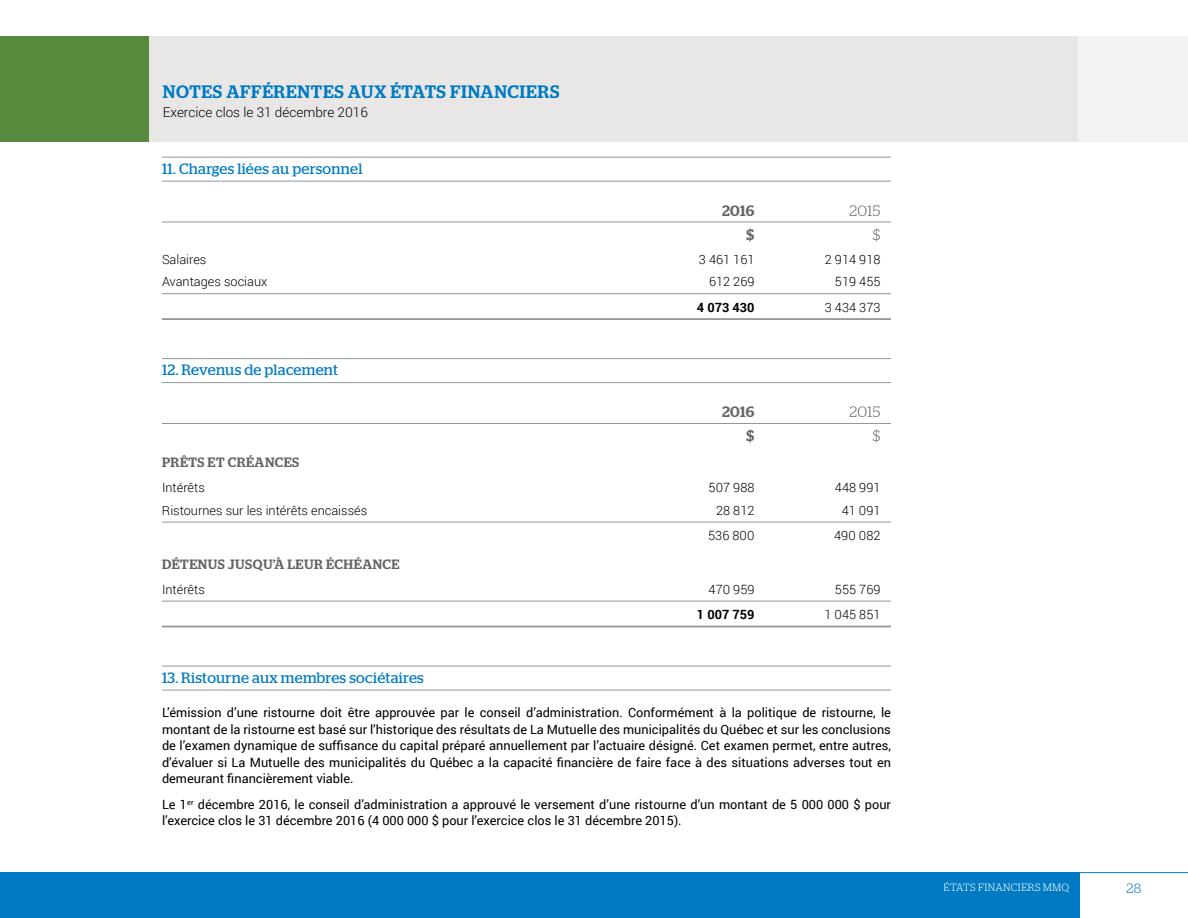
<style>
.page{position:relative;width:1188px;height:918px;background:#fff}
.page>*{position:absolute;margin:0;border:0;box-sizing:border-box;transform-origin:0 0}
.t1{font:500 18px "Stag";letter-spacing:.04em;color:#007bc3}
.t2{font:15px "Stag";letter-spacing:.02em;color:#007bc3}
.t3{font:500 15px "Stag";letter-spacing:.02em;color:#636466}
.t4{font:300 15px "Stag";letter-spacing:.02em;color:#636466}
.t5{font:500 13.5px "Stag";letter-spacing:.04em;color:#636466}
.t6{font:300 13.5px "Roboto";color:#000}
.t7{font:300 13.5px "Stag";color:#007bc3}
.t8{font:12.75px/16.5px "Roboto";color:#000;text-align:justify}
.t9{font:300 12.75px "Roboto";color:#000}
.t10{font:700 12.75px "Roboto";color:#000}
.t11{font:300 10.5px "Stag";letter-spacing:.04em;color:#fff}
</style>
<div class="page">
<div style="left:0;top:36px;width:1080px;height:105px;background:#e8e7e5"></div>
<div style="left:0;top:36px;width:148px;height:105px;background:#568b3e"></div>
<div style="left:1078px;top:36px;width:110px;height:105px;background:#f4f3f2"></div>
<div style="left:0;top:873px;width:1080px;height:45px;background:#007bc3"></div>
<hr style="left:0;top:872px;width:1188px;height:1px;background:#007bc3">
<hr style="left:162px;top:157px;width:729px;height:1px;background:#939598">
<hr style="left:162px;top:181px;width:729px;height:1px;background:#939598">
<hr style="left:162px;top:358px;width:729px;height:1px;background:#939598">
<hr style="left:162px;top:382px;width:729px;height:1px;background:#939598">
<hr style="left:162px;top:666px;width:729px;height:1px;background:#939598">
<hr style="left:162px;top:690px;width:729px;height:1px;background:#939598">
<hr style="left:162px;top:222px;width:477px;height:1px;background:#939598">
<hr style="left:639px;top:222px;width:126px;height:1px;background:#939598">
<hr style="left:765px;top:222px;width:126px;height:1px;background:#939598">
<hr style="left:639px;top:318px;width:126px;height:2px;background:#939598">
<hr style="left:765px;top:318px;width:126px;height:2px;background:#939598">
<hr style="left:162px;top:293px;width:477px;height:1px;background:#939598">
<hr style="left:639px;top:293px;width:126px;height:1px;background:#939598">
<hr style="left:765px;top:293px;width:126px;height:1px;background:#939598">
<hr style="left:162px;top:318px;width:477px;height:2px;background:#939598">
<hr style="left:162px;top:423px;width:477px;height:1px;background:#939598">
<hr style="left:639px;top:423px;width:126px;height:1px;background:#939598">
<hr style="left:765px;top:423px;width:126px;height:1px;background:#939598">
<hr style="left:162px;top:626px;width:477px;height:1px;background:#939598">
<hr style="left:639px;top:626px;width:126px;height:1px;background:#939598">
<hr style="left:765px;top:626px;width:126px;height:1px;background:#939598">
<hr style="left:162px;top:522px;width:477px;height:1px;background:#939598">
<hr style="left:639px;top:522px;width:126px;height:1px;background:#939598">
<hr style="left:765px;top:522px;width:126px;height:1px;background:#939598">
<hr style="left:162px;top:601px;width:477px;height:1px;background:#939598">
<hr style="left:639px;top:601px;width:126px;height:1px;background:#939598">
<hr style="left:765px;top:601px;width:126px;height:1px;background:#939598">
<h1 class="t1" style="left:163px;top:81px;width:398px">NOTES AFFÉRENTES AUX ÉTATS FINANCIERS</h1>
<p class="t6" style="left:163px;top:103px;width:207px">Exercice clos le 31 décembre 2016</p>
<p class="t2" style="left:162px;top:160px;width:202px">11. Charges liées au personnel</p>
<p class="t3" style="left:722px;top:202px;width:34px">2016</p>
<p class="t4" style="left:850px;top:202px;width:32px">2015</p>
<p class="t3" style="left:747px;top:226px;width:9px">$</p>
<p class="t4" style="left:873px;top:226px;width:9px">$</p>
<p class="t9" style="left:162px;top:250px;width:46px">Salaires</p>
<p class="t9" style="left:699px;top:250px;width:57px">3 461 161</p>
<p class="t9" style="left:825px;top:250px;width:57px">2 914 918</p>
<p class="t9" style="left:162px;top:273px;width:107px">Avantages sociaux</p>
<p class="t9" style="left:709px;top:273px;width:47px">612 269</p>
<p class="t9" style="left:835px;top:273px;width:47px">519 455</p>
<p class="t10" style="left:697px;top:298px;width:59px">4 073 430</p>
<p class="t9" style="left:825px;top:298px;width:57px">3 434 373</p>
<p class="t2" style="left:162px;top:362px;width:177px">12. Revenus de placement</p>
<p class="t3" style="left:722px;top:403px;width:34px">2016</p>
<p class="t4" style="left:850px;top:404px;width:32px">2015</p>
<p class="t3" style="left:747px;top:427px;width:9px">$</p>
<p class="t4" style="left:873px;top:428px;width:9px">$</p>
<p class="t5" style="left:162px;top:455px;width:139px">PRÊTS ET CRÉANCES</p>
<p class="t9" style="left:162px;top:479px;width:44px">Intérêts</p>
<p class="t9" style="left:709px;top:479px;width:47px">507 988</p>
<p class="t9" style="left:835px;top:479px;width:47px">448 991</p>
<p class="t9" style="left:162px;top:501px;width:207px">Ristournes sur les intérêts encaissés</p>
<p class="t9" style="left:716px;top:501px;width:40px">28 812</p>
<p class="t9" style="left:842px;top:501px;width:40px">41 091</p>
<p class="t9" style="left:708px;top:527px;width:48px">536 800</p>
<p class="t9" style="left:834px;top:527px;width:48px">490 082</p>
<p class="t5" style="left:162px;top:556px;width:239px">DÉTENUS JUSQU’À LEUR ÉCHÉANCE</p>
<p class="t9" style="left:162px;top:580px;width:44px">Intérêts</p>
<p class="t9" style="left:709px;top:580px;width:47px">470 959</p>
<p class="t9" style="left:835px;top:580px;width:47px">555 769</p>
<p class="t10" style="left:697px;top:605px;width:59px">1 007 759</p>
<p class="t9" style="left:824px;top:606px;width:58px">1 045 851</p>
<p class="t2" style="left:162px;top:669px;width:263px">13. Ristourne aux membres sociétaires</p>
<p class="t8" style="left:162px;top:704px;width:731px">L’émission d’une ristourne doit être approuvée par le conseil d’administration. Conformément à la politique de ristourne, le montant de la ristourne est basé sur l’historique des résultats de La Mutuelle des municipalités du Québec et sur les conclusions de l’examen dynamique de suffisance du capital préparé annuellement par l’actuaire désigné. Cet examen permet, entre autres, d’évaluer si La Mutuelle des municipalités du Québec a la capacité financière de faire face à des situations adverses tout en demeurant financièrement viable.</p>
<p class="t8" style="left:162px;top:796px;width:730px">Le 1<sup>er</sup> décembre 2016, le conseil d’administration a approuvé le versement d’une ristourne d’un montant de 5 000 000 $ pour l’exercice clos le 31 décembre 2016 (4 000 000 $ pour l’exercice clos le 31 décembre 2015).</p>
<p class="t11" style="left:944px;top:881px;width:127px">ÉTATS FINANCIERS MMQ</p>
<p class="t7" style="left:1127px;top:881px;width:16px">28</p>
</div>
